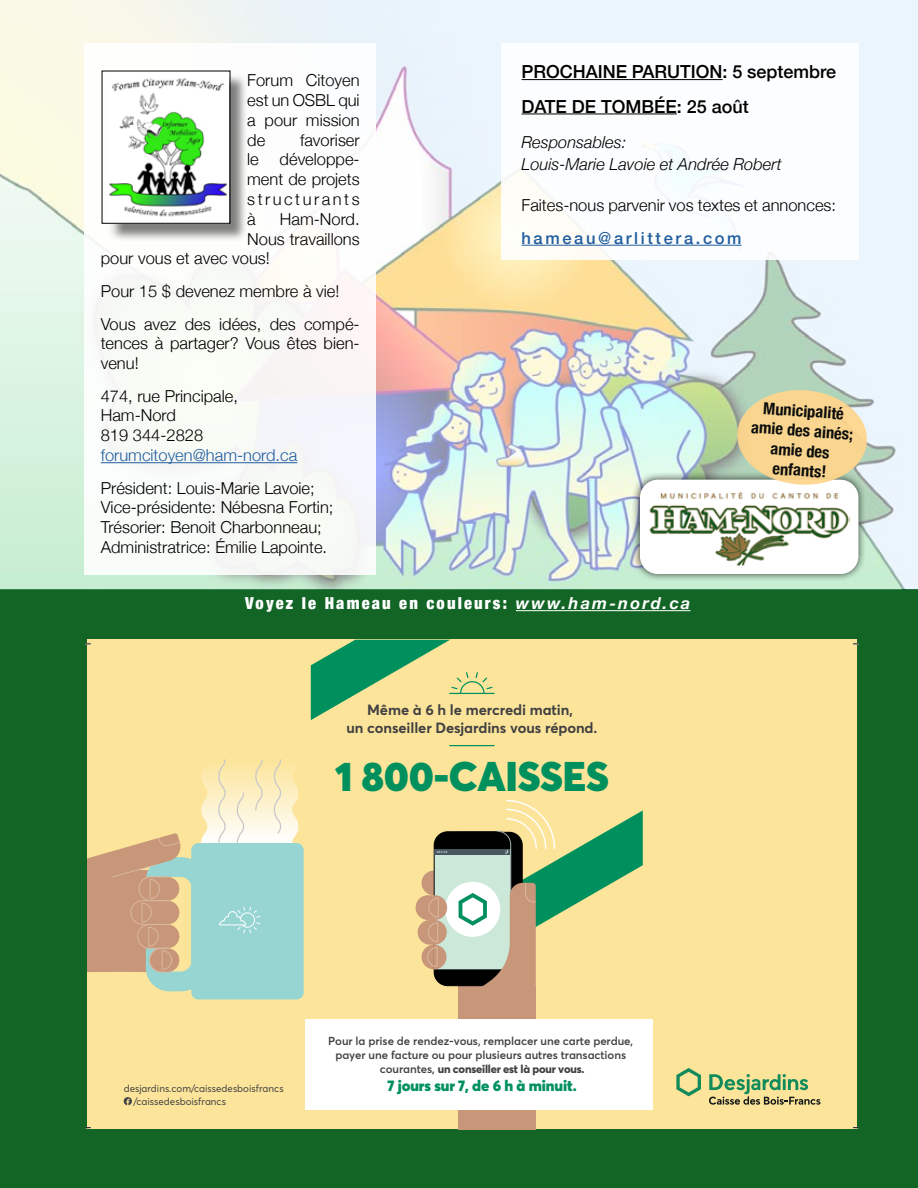
<style>
.page{position:relative;width:918px;height:1188px;background:#fff}
.page>*{position:absolute;margin:0;border:0;box-sizing:border-box;transform-origin:0 0}
.t1{font:900 40.95px "Averta";letter-spacing:-.01em;color:#00905e}
.t2{font:500 18px/34.3px "Helvetica Neue";color:#000}
.t3{font:300 16.5px/19.8px "Helvetica Neue";color:#000}
.t4{font:italic 300 16.5px/22.5px "Helvetica Neue";color:#000}
.t5{font:700 condensed 16.5px/19.8px "Helvetica Neue";color:#000;text-align:center}
.t6{font:900 condensed 16.5px "Helvetica Neue";letter-spacing:.13em;color:#fff}
.t7{font:300 16.5px "Helvetica Neue";color:#205d9e}
.t8{font:500 16.5px "Helvetica Neue";letter-spacing:.16em;color:#205d9e}
.t9{font:900 15.15px "Averta";letter-spacing:-.01em;color:#00905e}
.t10{font:700 14.7px/17.5px "Averta";letter-spacing:-.01em;color:#414042;text-align:center}
.t11{font:600 11.4px/13.6px "Averta";letter-spacing:-.01em;color:#414042;text-align:center}
.t12{font:10.05px/12.8px "Averta";color:#414042}
.t13{font:700 3.15px "Averta";color:#cadddf}
.s1{font-weight:700;font-style:italic;font-stretch:normal}
.s2{font-weight:800}
</style>
<div class="page">
<div style="left:0;top:589px;width:918px;height:599px;background:#126525"></div>
<img style="left:0;top:0;width:918px;height:589px">
<div style="left:85px;top:43px;width:291px;height:531px;background:#f9fcf8"></div>
<div style="left:501px;top:43px;width:357px;height:216px;background:#fff"></div>
<div style="left:87px;top:640px;width:770px;height:489px;background:#fce59a"></div>
<svg style="left:676px;top:1068px;width:25px;height:28px"></svg>
<svg style="left:709px;top:1074px;width:111px;height:31px"></svg>
<svg style="left:124px;top:1097px;width:8px;height:8px"></svg>
<hr style="left:450px;top:745px;width:44px;height:1px;background:#00905e">
<svg style="left:311px;top:640px;width:184px;height:80px"></svg>
<div style="left:191px;top:843px;width:113px;height:156px;background:#96d5d2;border-radius:7px"></div>
<svg style="left:87px;top:759px;width:211px;height:241px"></svg>
<div style="left:458px;top:986px;width:78px;height:143px;background:#c8977a"></div>
<svg style="left:416px;top:800px;width:227px;height:187px"></svg>
<div style="left:306px;top:1020px;width:347px;height:90px;background:#fff"></div>
<svg style="left:85px;top:643px;width:6px;height:2px"></svg>
<hr style="left:101px;top:462px;width:196px;height:1px;background:#205d9e">
<div style="left:104px;top:73px;width:145px;height:169px;background:#000;opacity:.5"></div>
<img style="left:107px;top:73px;width:121px;height:149px">
<hr style="left:522px;top:79px;width:201px;height:1px;background:#000">
<hr style="left:522px;top:113px;width:155px;height:1px;background:#000">
<hr style="left:522px;top:245px;width:220px;height:1px;background:#205d9e">
<div style="left:632px;top:471px;width:235px;height:111px;background:#000;opacity:.75"></div>
<div style="left:640px;top:480px;width:218px;height:94px;background:#fff;border-radius:18px"></div>
<img style="left:649px;top:491px;width:201px;height:75px">
<svg style="left:736px;top:388px;width:133px;height:99px;background:#ead59f"></svg>
<hr style="left:516px;top:610px;width:174px;height:1px;background:#fff">
<p class="t3" style="left:247px;top:69px;width:114px;text-align:justify">Forum Citoyen est un OSBL qui a pour mission de</p>
<p class="t3" style="left:300px;top:129px;width:61px">favoriser</p>
<p class="t3" style="left:247px;top:148px;width:114px;text-align:justify;text-indent:32px">développe&shy;ment de projets structurants à</p>
<p class="t3" style="left:247px;top:148px;width:13px">le</p>
<p class="t3" style="left:280px;top:208px;width:81px">Ham-Nord.</p>
<p class="t3" style="left:247px;top:228px;width:114px">Nous travaillons</p>
<p class="t3" style="left:101px;top:247px;width:171px">pour vous et avec vous!</p>
<p class="t3" style="left:101px;top:274px;width:260px;line-height:32.5px">Pour 15 $ devenez membre à vie!<br>Vous avez des idées, des compé-</p>
<p class="t3" style="left:101px;top:332px;width:260px">tences à partager? Vous êtes bien&shy;venu!</p>
<p class="t3" style="left:101px;top:385px;width:139px">474, rue Principale,<br>Ham-Nord<br>819 344-2828</p>
<p class="t7" style="left:101px;top:442px;width:198px">forumcitoyen@ham-nord.ca</p>
<p class="t3" style="left:101px;top:477px;width:234px">Président: Louis-Marie Lavoie; Vice-présidente: Nébesna Fortin; Trésorier: Benoit Charbonneau; Administratrice: Émilie Lapointe.</p>
<p class="t2" style="left:522px;top:53px;width:316px">PROCHAINE PARUTION: 5 septembre<br>DATE DE TOMBÉE: 25 août</p>
<p class="t4" style="left:522px;top:130px;width:262px">Responsables:<br>Louis-Marie Lavoie et Andrée Robert</p>
<p class="t3" style="left:522px;top:194px;width:316px">Faites-nous parvenir vos textes et annonces:</p>
<p class="t8" style="left:522px;top:225px;width:222px">hameau@arlittera.com</p>
<p class="t5" style="left:753px;top:396px;width:104px;rotate:4deg">Municipalité amie des ainés; amie des enfants!</p>
<p class="t6" style="left:245px;top:590px;width:447px">Voyez le Hameau en couleurs: <span class="s1">www.ham-nord.ca</span></p>
<p class="t10" style="left:346px;top:701px;width:253px">Même à 6 h le mercredi matin,<br>un conseiller Desjardins vous répond.</p>
<h1 class="t1" style="left:335px;top:750px;width:275px">1 800-CAISSES</h1>
<p class="t13" style="left:437px;top:850px;width:12px">06 h 02</p>
<p class="t12" style="left:133px;top:1082px;width:152px;text-indent:-10px">desjardins.com/caissedesboisfrancs /caissedesboisfrancs</p>
<p class="t11" style="left:328px;top:1034px;width:307px">Pour la prise de rendez-vous, remplacer une carte perdue, payer une facture ou pour plusieurs autres transactions courantes, <span class="s2">un conseiller est là pour vous.</span></p>
<p class="t9" style="left:388px;top:1076px;width:191px">7 jours sur 7, de 6 h à minuit.</p>
</div>
